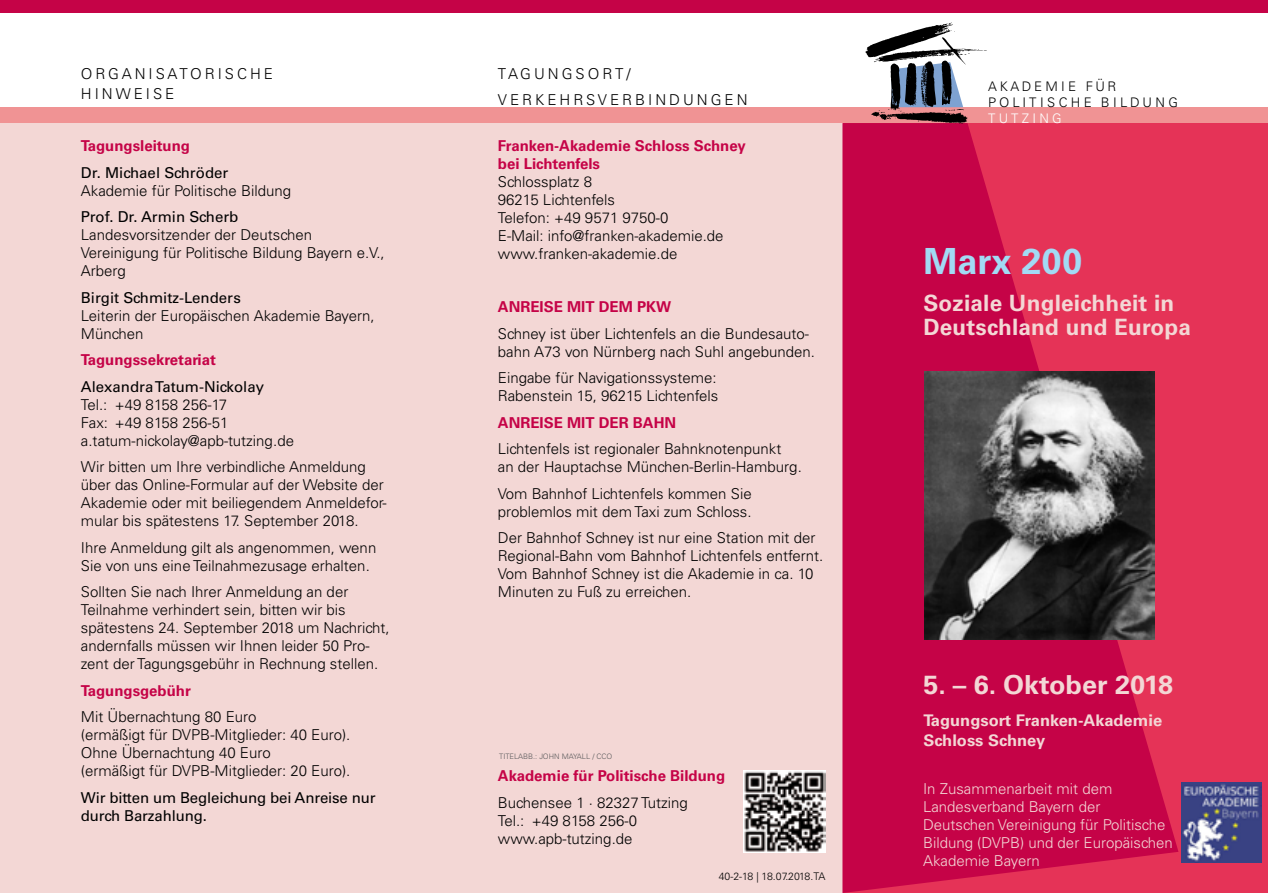
<style>
.page{position:relative;width:1268px;height:893px;background:#fff}
.page>*{position:absolute;margin:0;border:0;box-sizing:border-box;transform-origin:0 0}
.t1{font:700 36px "Univers LT Std";color:#a2daf4}
.t2{font:700 26.25px "Univers LT Std";color:#f3d7d5}
.t3{font:700 22.5px/24px "Univers LT Std";letter-spacing:.01em;color:#f3d7d5}
.t4{font:700 16.05px/19.8px "Univers LT Std";color:#f3d7d5}
.t5{font:300 15px/18px "Univers LT Std";color:#000}
.t6{font:700 15px/18px "Univers LT Std";color:#c50347}
.t7{font:15px/18px "Univers LT Std";letter-spacing:-.005em;color:#000}
.t8{font:300 15px/18px "Univers LT Std";color:#f3d7d5}
.t9{font:300 15px/20.5px "Univers LT Std";letter-spacing:.2em;color:#000}
.t10{font:300 13.2px/15.9px "Univers LT Std";letter-spacing:.245em;color:#000}
.t11{font:300 13.2px "Univers LT Std";letter-spacing:.25em;color:#fff}
.t12{font:300 10.5px "Univers LT Std";letter-spacing:-.035em;color:#000}
.t13{font:300 7.5px "Univers LT Std";color:#58585a}
</style>
<div class="page">
<div style="left:842px;top:123px;width:425px;height:770px;background:#e53357"></div>
<div style="left:0;top:123px;width:842px;height:770px;background:#f3d7d5"></div>
<svg style="left:842px;top:123px;width:336px;height:770px;fill:#c50347"></svg>
<div style="left:0;top:0;width:1267px;height:13px;background:#c50347"></div>
<div style="left:0;top:107px;width:1267px;height:16px;background:#f09394"></div>
<svg style="left:865px;top:23px;width:121px;height:101px"></svg>
<img style="left:924px;top:371px;width:229px;height:269px">
<img style="left:743px;top:770px;width:82px;height:82px">
<img style="left:1181px;top:783px;width:79px;height:79px">
<p class="t9" style="left:81px;top:63px;width:194px">ORGANISATORISCHE<br>HINWEISE</p>
<p class="t6" style="left:81px;top:137px;width:111px">Tagungsleitung</p>
<p class="t7" style="left:81px;top:163px;width:149px">Dr. Michael Schröder</p>
<p class="t5" style="left:81px;top:181px;width:212px">Akademie für Politische Bildung</p>
<p class="t7" style="left:81px;top:208px;width:159px">Prof. Dr. Armin Scherb</p>
<p class="t5" style="left:81px;top:226px;width:305px">Landesvorsitzender der Deutschen<br>Vereinigung für Politische Bildung Bayern e.V.,<br>Arberg</p>
<p class="t7" style="left:81px;top:288px;width:161px">Birgit Schmitz-Lenders</p>
<p class="t5" style="left:81px;top:306px;width:295px">Leiterin der Europäischen Akademie Bayern,<br>München</p>
<p class="t6" style="left:81px;top:351px;width:137px">Tagungssekretariat</p>
<p class="t7" style="left:81px;top:377px;width:185px">Alexandra Tatum-Nickolay</p>
<p class="t5" style="left:81px;top:395px;width:215px">Tel.: +49 8158 256-17<br>Fax: +49 8158 256-51 a.tatum-nickolay@apb-tutzing.de</p>
<p class="t5" style="left:81px;top:458px;width:307px">Wir bitten um Ihre verbindliche Anmeldung über das Online-Formular auf der Website der Akademie oder mit beiliegendem Anmeldefor&shy;mular bis spätestens 17. September 2018.</p>
<p class="t5" style="left:81px;top:538px;width:297px">Ihre Anmeldung gilt als angenommen, wenn<br>Sie von uns eine Teilnahmezusage erhalten.</p>
<p class="t5" style="left:81px;top:583px;width:310px">Sollten Sie nach Ihrer Anmeldung an der Teilnahme verhindert sein, bitten wir bis spätestens 24. September 2018 um Nachricht, andernfalls müssen wir Ihnen leider 50 Pro&shy;zent der Tagungsgebühr in Rechnung stellen.</p>
<p class="t6" style="left:81px;top:681px;width:111px">Tagungsgebühr</p>
<p class="t5" style="left:81px;top:708px;width:271px">Mit Übernachtung 80 Euro<br>(ermäßigt für DVPB-Mitglieder: 40 Euro).<br>Ohne Übernachtung 40 Euro<br>(ermäßigt für DVPB-Mitglieder: 20 Euro).</p>
<p class="t7" style="left:81px;top:788px;width:296px">Wir bitten um Begleichung bei Anreise nur durch Barzahlung.</p>
<p class="t9" style="left:497px;top:61px;width:251px;line-height:26.1px">TAGUNGSORT/<br>VERKEHRSVERBINDUNGEN</p>
<p class="t6" style="left:497px;top:137px;width:249px">Franken-Akademie Schloss Schney bei Lichtenfels</p>
<p class="t5" style="left:497px;top:173px;width:227px">Schlossplatz 8<br>96215 Lichtenfels<br>Telefon: +49 9571 9750-0<br>E-Mail: info@franken-akademie.de www.franken-akademie.de</p>
<p class="t6" style="left:497px;top:298px;width:175px">ANREISE MIT DEM PKW</p>
<p class="t5" style="left:497px;top:324px;width:319px">Schney ist über Lichtenfels an die Bundesauto&shy;bahn A73 von Nürnberg nach Suhl angebunden.</p>
<p class="t5" style="left:497px;top:369px;width:222px">Eingabe für Navigationssysteme:<br>Rabenstein 15, 96215 Lichtenfels</p>
<p class="t6" style="left:497px;top:413px;width:180px">ANREISE MIT DER BAHN</p>
<p class="t5" style="left:497px;top:440px;width:305px">Lichtenfels ist regionaler Bahnknotenpunkt<br>an der Hauptachse München-Berlin-Hamburg.</p>
<p class="t5" style="left:497px;top:484px;width:255px">Vom Bahnhof Lichtenfels kommen Sie problemlos mit dem Taxi zum Schloss.</p>
<p class="t5" style="left:497px;top:529px;width:327px">Der Bahnhof Schney ist nur eine Station mit der Regional-Bahn vom Bahnhof Lichtenfels entfernt.<br>Vom Bahnhof Schney ist die Akademie in ca. 10<br>Minuten zu Fuß zu erreichen.</p>
<p class="t13" style="left:499px;top:752px;width:115px">TITELABB.: JOHN MAYALL / CCO</p>
<p class="t6" style="left:497px;top:767px;width:229px">Akademie für Politische Bildung</p>
<p class="t5" style="left:497px;top:793px;width:192px">Buchensee 1 · 82327 Tutzing<br>Tel.: +49 8158 256-0 www.apb-tutzing.de</p>
<p class="t12" style="left:718px;top:870px;width:108px">40-2-18 | 18.07.2018.TA</p>
<p class="t10" style="left:988px;top:79px;width:191px">AKADEMIE FÜR<br>POLITISCHE BILDUNG</p>
<p class="t11" style="left:988px;top:110px;width:75px">TUTZING</p>
<h1 class="t1" style="left:923px;top:240px;width:160px">Marx 200</h1>
<h3 class="t3" style="left:923px;top:291px;width:269px">Soziale Ungleichheit in<br>Deutschland und Europa</h3>
<h2 class="t2" style="left:923px;top:669px;width:251px">5. – 6. Oktober 2018</h2>
<p class="t4" style="left:923px;top:711px;width:240px">Tagungsort Franken-Akademie<br>Schloss Schney</p>
<p class="t8" style="left:922px;top:779px;width:251px">In Zusammenarbeit mit dem<br>Landesverband Bayern der<br>Deutschen Vereinigung für Politische<br>Bildung (DVPB) und der Europäischen<br>Akademie Bayern</p>
</div>
